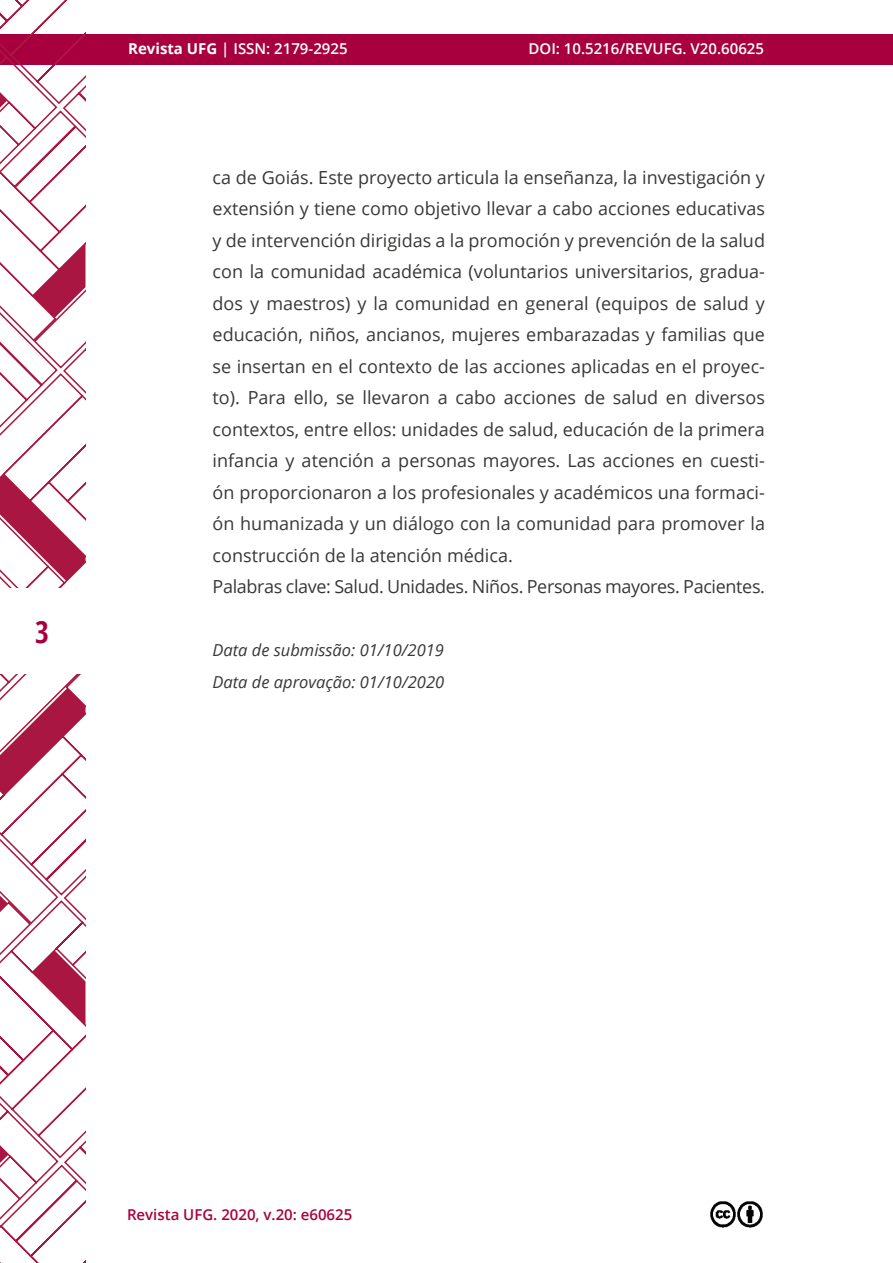
<style>
.page{position:relative;width:893px;height:1263px;background:#fff}
.page>*{position:absolute;margin:0;border:0;box-sizing:border-box;transform-origin:0 0}
.t1{font:700 30px "Open Sans Condensed";color:#a8003e}
.t2{font:18px/31.5px "Open Sans";color:#383837}
.t3{font:italic 16.5px/31.5px "Open Sans";color:#383837}
.t4{font:600 15px "Open Sans";color:#fff}
.t5{font:600 15px "Open Sans";color:#a8003e}
.s1{font-weight:700}
</style>
<div class="page">
<div style="left:0;top:34px;width:893px;height:30px;background:#a8003e"></div>
<img style="left:710px;top:1202px;width:25px;height:25px">
<img style="left:735px;top:1202px;width:28px;height:25px">
<svg style="left:0;top:0;width:86px;height:1263px"></svg>
<div style="left:0;top:589px;width:91px;height:85px;background:#fff"></div>
<h1 class="t1" style="left:35px;top:611px;width:15px">3</h1>
<p class="t4" style="left:128px;top:38px;width:221px"><span class="s1">Revista UFG</span> | ISSN: 2179-2925</p>
<p class="t4" style="left:528px;top:38px;width:237px">DOI: 10.5216/REVUFG. V20.60625</p>
<p class="t2" style="left:213px;top:161px;width:554px">ca de Goiás. Este proyecto articula la enseñanza, la investigación y extensión y tiene como objetivo llevar a cabo acciones educativas y de intervención dirigidas a la promoción y prevención de la salud con la comunidad académica (voluntarios universitarios, gradua&shy;dos y maestros) y la comunidad en general (equipos de salud y educación, niños, ancianos, mujeres embarazadas y familias que se insertan en el contexto de las acciones aplicadas en el proyec&shy;to). Para ello, se llevaron a cabo acciones de salud en diversos contextos, entre ellos: unidades de salud, educación de la primera infancia y atención a personas mayores. Las acciones en cuesti&shy;ón proporcionaron a los profesionales y académicos una formaci&shy;ón humanizada y un diálogo con la comunidad para promover la construcción de la atención médica.<br>Palabras clave: Salud. Unidades. Niños. Personas mayores. Pacientes.</p>
<p class="t3" style="left:213px;top:634px;width:233px">Data de submissão: 01/10/2019<br>Data de aprovação: 01/10/2020</p>
<p class="t5" style="left:127px;top:1204px;width:227px">Revista UFG. 2020, v.20: e60625</p>
</div>
